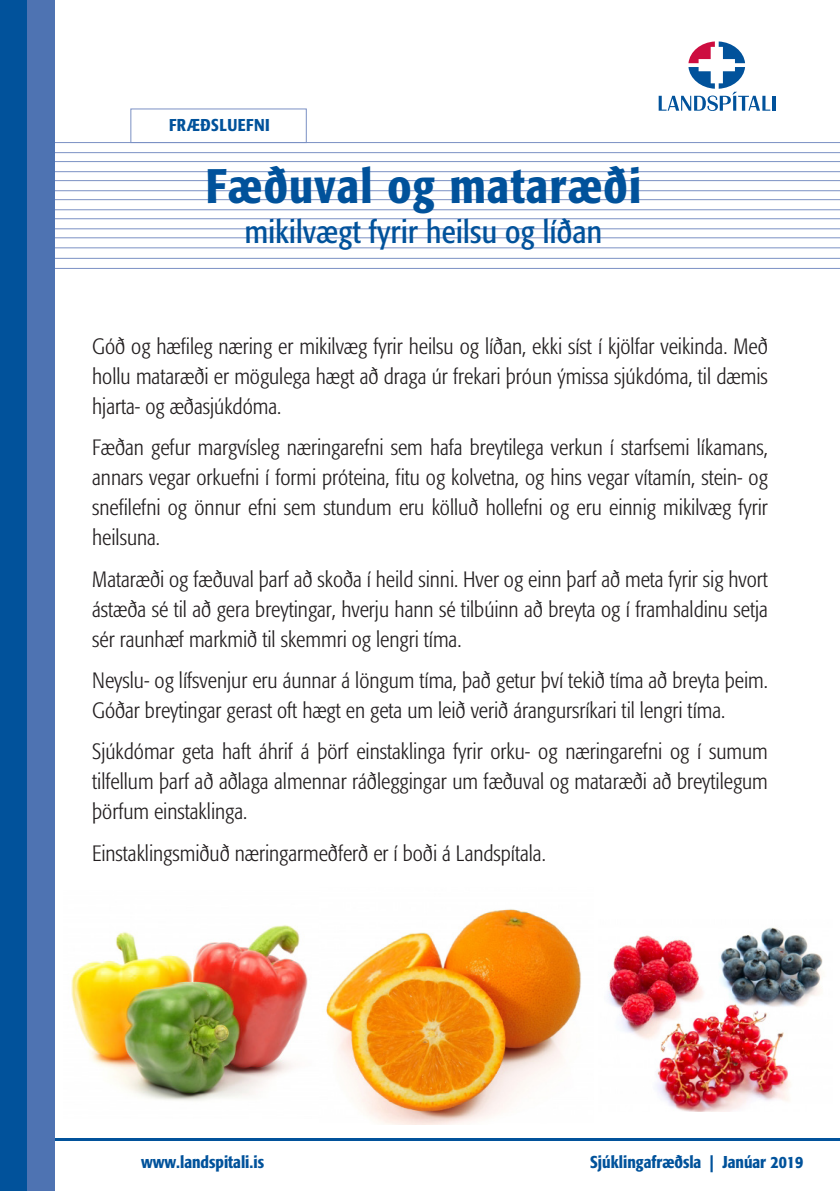
<style>
.page{position:relative;width:840px;height:1191px;background:#fff}
.page>*{position:absolute;margin:0;border:0;box-sizing:border-box;transform-origin:0 0}
.Fyrirsagnir_Bold{font:500 condensed 48px "Formata";letter-spacing:.03em;color:#01529b}
.Fyrirsagnir_Bold-2{font:condensed 32px "Formata";letter-spacing:.01em;color:#01529b}
.meginmál_formata_lig{font:300 condensed 22px/30px "Formata";color:#231f20;text-align:justify}
.Meginmál_formata_lig{font:500 condensed 17px "Formata";color:#01529b}
.Meginmál_formata_lig-2{font:500 condensed 17px "Formata";letter-spacing:.03em;color:#01529b}
</style>
<div class="page">
<hr style="left:0;top:142px;width:839px;height:1px;background:#7b91c4">
<hr style="left:0;top:152px;width:839px;height:1px;background:#7b91c4">
<hr style="left:0;top:161px;width:839px;height:1px;background:#7b91c4">
<hr style="left:0;top:171px;width:839px;height:1px;background:#7b91c4">
<hr style="left:0;top:180px;width:839px;height:1px;background:#7b91c4">
<hr style="left:0;top:190px;width:839px;height:1px;background:#7b91c4">
<hr style="left:0;top:199px;width:839px;height:1px;background:#7b91c4">
<hr style="left:0;top:209px;width:839px;height:1px;background:#7b91c4">
<hr style="left:0;top:218px;width:839px;height:1px;background:#7b91c4">
<hr style="left:0;top:228px;width:839px;height:1px;background:#7b91c4">
<hr style="left:0;top:237px;width:839px;height:1px;background:#7b91c4">
<hr style="left:0;top:247px;width:839px;height:1px;background:#7b91c4">
<hr style="left:0;top:258px;width:839px;height:1px;background:#7b91c4">
<hr style="left:0;top:268px;width:839px;height:1px;background:#7b91c4">
<hr style="left:52px;top:1138px;width:787px;height:2px;background:#01529b">
<div style="left:0;top:0;width:28px;height:1191px;background:#01529b"></div>
<div style="left:27px;top:0;width:28px;height:1191px;background:#4e73b2"></div>
<hr style="left:772px;top:96px;width:3px;height:15px;background:#01529b">
<svg style="left:658px;top:41px;width:111px;height:70px"></svg>
<img style="left:71px;top:924px;width:237px;height:177px">
<img style="left:326px;top:908px;width:255px;height:216px">
<img style="left:608px;top:927px;width:215px;height:184px">
<p class="Meginmál_formata_lig-2" style="left:169px;top:115px;width:102px">FRÆÐSLUEFNI</p>
<p class="Fyrirsagnir_Bold" style="left:206px;top:156px;width:436px">Fæðuval og mataræði</p>
<p class="Fyrirsagnir_Bold-2" style="left:245px;top:212px;width:358px">mikilvægt fyrir heilsu og líðan</p>
<p class="meginmál_formata_lig" style="left:92px;top:331px;width:676px">Góð og hæfileg næring er mikilvæg fyrir heilsu og líðan, ekki síst í kjölfar veikinda. Með hollu mataræði er mögulega hægt að draga úr frekari þróun ýmissa sjúkdóma, til dæmis hjarta- og æðasjúkdóma.</p>
<p class="meginmál_formata_lig" style="left:92px;top:433px;width:676px">Fæðan gefur margvísleg næringarefni sem hafa breytilega verkun í starfsemi líkamans, annars vegar orkuefni í formi próteina, fitu og kolvetna, og hins vegar vítamín, stein- og snefilefni og önnur efni sem stundum eru kölluð hollefni og eru einnig mikilvæg fyrir heilsuna.</p>
<p class="meginmál_formata_lig" style="left:92px;top:564px;width:676px">Mataræði og fæðuval þarf að skoða í heild sinni. Hver og einn þarf að meta fyrir sig hvort ástæða sé til að gera breytingar, hverju hann sé tilbúinn að breyta og í framhaldinu setja sér raunhæf markmið til skemmri og lengri tíma.</p>
<p class="meginmál_formata_lig" style="left:92px;top:665px;width:676px">Neyslu- og lífsvenjur eru áunnar á löngum tíma, það getur því tekið tíma að breyta þeim.<br>Góðar breytingar gerast oft hægt en geta um leið verið árangursríkari til lengri tíma.</p>
<p class="meginmál_formata_lig" style="left:92px;top:737px;width:676px">Sjúkdómar geta haft áhrif á þörf einstaklinga fyrir orku- og næringarefni og í sumum tilfellum þarf að aðlaga almennar ráðleggingar um fæðuval og mataræði að breytilegum þörfum einstaklinga.</p>
<p class="meginmál_formata_lig" style="left:92px;top:838px;width:455px">Einstaklingsmiðuð næringarmeðferð er í boði á Landspítala.</p>
<p class="Meginmál_formata_lig" style="left:141px;top:1151px;width:124px">www.landspitali.is</p>
<p class="Meginmál_formata_lig" style="left:589px;top:1151px;width:214px">Sjúklingafræðsla | Janúar 2019</p>
</div>
